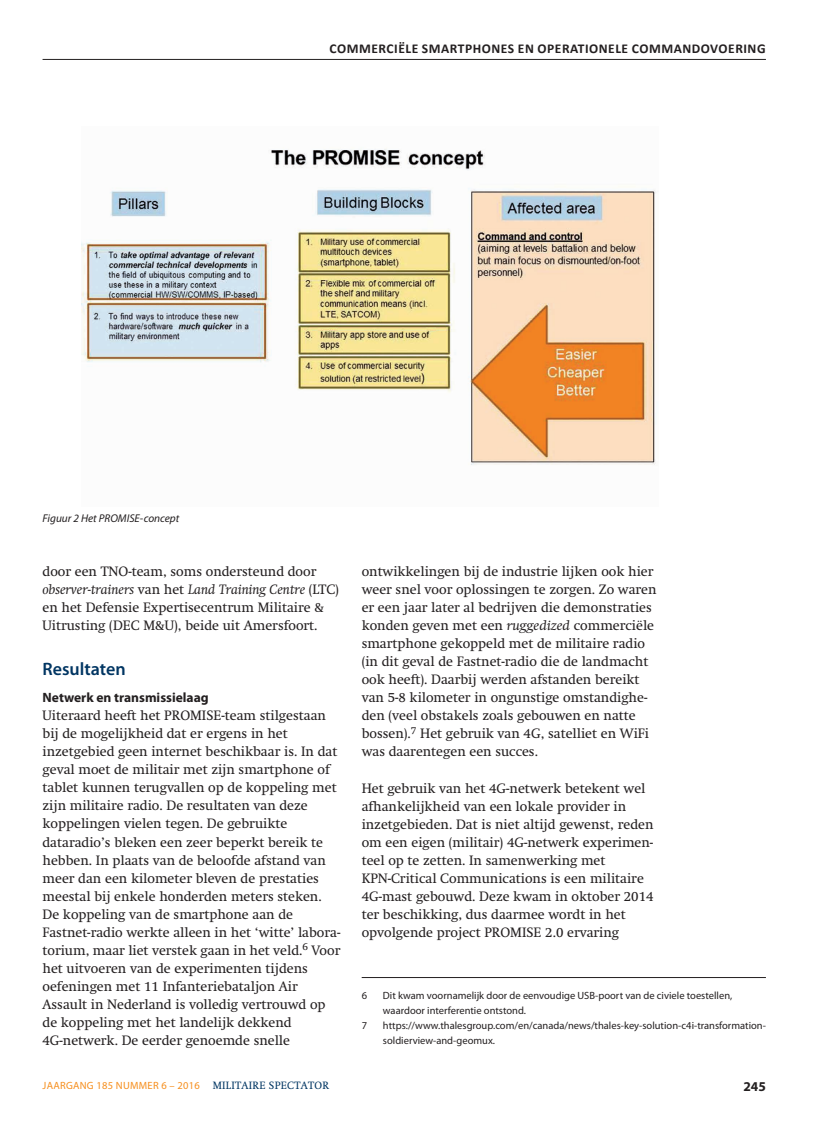
<style>
.page{position:relative;width:817px;height:1136px;background:#fff}
.page>*{position:absolute;margin:0;border:0;box-sizing:border-box;transform-origin:0 0}
.t1{font:600 18px "Myriad Pro";color:#003562}
.t2{font:13.5px/18px "Swift";color:#231f20}
.t3{font:700 13.5px "Calibri";letter-spacing:.04em;color:#231f20}
.t4{font:700 13.5px "Myriad Pro";color:#231f20}
.t5{font:italic 11.25px "Myriad Pro";color:#231f20}
.t6{font:10.5px/15px "Myriad Pro";color:#231f20}
.t7{font:10.5px "Myriad Pro";letter-spacing:.025em;color:#f68f1e}
.s1{font-style:italic}
.s2{font-family:"Swift";color:#003562}
</style>
<div class="page">
<hr style="left:43px;top:59px;width:722px;height:1px;background:#231f20">
<hr style="left:361px;top:977px;width:404px;height:1px;background:#231f20">
<img style="left:81px;top:149px;width:576px;height:316px">
<p class="t3" style="left:329px;top:40px;width:437px">COMMERCIËLE SMARTPHONES EN OPERATIONELE COMMANDOVOERING</p>
<p class="t5" style="left:43px;top:512px;width:138px">Figuur 2 Het PROMISE-concept</p>
<p class="t2" style="left:43px;top:562px;width:298px">door een TNO-team, soms ondersteund door <span class="s1">observer-trainers</span> van het <span class="s1">Land Training Centre</span> (LTC) en het Defensie Expertisecentrum Militaire &amp; Uitrusting (DEC M&amp;U), beide uit Amersfoort.</p>
<h1 class="t1" style="left:43px;top:659px;width:85px">Resultaten</h1>
<p class="t4" style="left:43px;top:690px;width:168px">Netwerk en transmissielaag</p>
<p class="t2" style="left:43px;top:706px;width:299px">Uiteraard heeft het PROMISE-team stilgestaan bij de mogelijkheid dat er ergens in het inzetgebied geen internet beschikbaar is. In dat geval moet de militair met zijn smartphone of tablet kunnen terugvallen op de koppeling met zijn militaire radio. De resultaten van deze koppelingen vielen tegen. De gebruikte dataradio’s bleken een zeer beperkt bereik te hebben. In plaats van de beloofde afstand van meer dan een kilometer bleven de prestaties meestal bij enkele honderden meters steken.<br>De koppeling van de smartphone aan de Fastnet-radio werkte alleen in het ‘witte’ labora&shy;torium, maar liet verstek gaan in het veld.<sup>6</sup> Voor het uitvoeren van de experimenten tijdens oefeningen met 11 Infanteriebataljon Air Assault in Nederland is volledig vertrouwd op de koppeling met het landelijk dekkend 4G-netwerk. De eerder genoemde snelle</p>
<p class="t2" style="left:361px;top:562px;width:296px">ontwikkelingen bij de industrie lijken ook hier weer snel voor oplossingen te zorgen. Zo waren er een jaar later al bedrijven die demonstraties konden geven met een <span class="s1">ruggedized</span> commerciële smartphone gekoppeld met de militaire radio (in dit geval de Fastnet-radio die de landmacht ook heeft). Daarbij werden afstanden bereikt van 5-8 kilometer in ongunstige omstandighe&shy;den (veel obstakels zoals gebouwen en natte bossen).<sup>7</sup> Het gebruik van 4G, satelliet en WiFi was daarentegen een succes.</p>
<p class="t2" style="left:361px;top:778px;width:293px">Het gebruik van het 4G-netwerk betekent wel afhankelijkheid van een lokale provider in inzetgebieden. Dat is niet altijd gewenst, reden om een eigen (militair) 4G-netwerk experimen&shy;teel op te zetten. In samenwerking met KPN-Critical Communications is een militaire 4G-mast gebouwd. Deze kwam in oktober 2014 ter beschikking, dus daarmee wordt in het opvolgende project PROMISE 2.0 ervaring</p>
<p class="t6" style="left:361px;top:988px;width:7px">6</p>
<p class="t6" style="left:383px;top:988px;width:351px">Dit kwam voornamelijk door de eenvoudige USB-poort van de civiele toestellen, waardoor interferentie ontstond.</p>
<p class="t6" style="left:361px;top:1018px;width:7px">7</p>
<p class="t6" style="left:383px;top:1018px;width:384px">https://www.thalesgroup.com/en/canada/news/thales-key-solution-c4i-transformation&shy;soldierview-and-geomux.</p>
<p class="t7" style="left:43px;top:1079px;width:288px">JAARGANG 185 NUMMER 6 – 2016 <span class="s2">MILITAIRE SPECTATOR</span></p>
<p class="t4" style="left:743px;top:1078px;width:24px">245</p>
</div>
